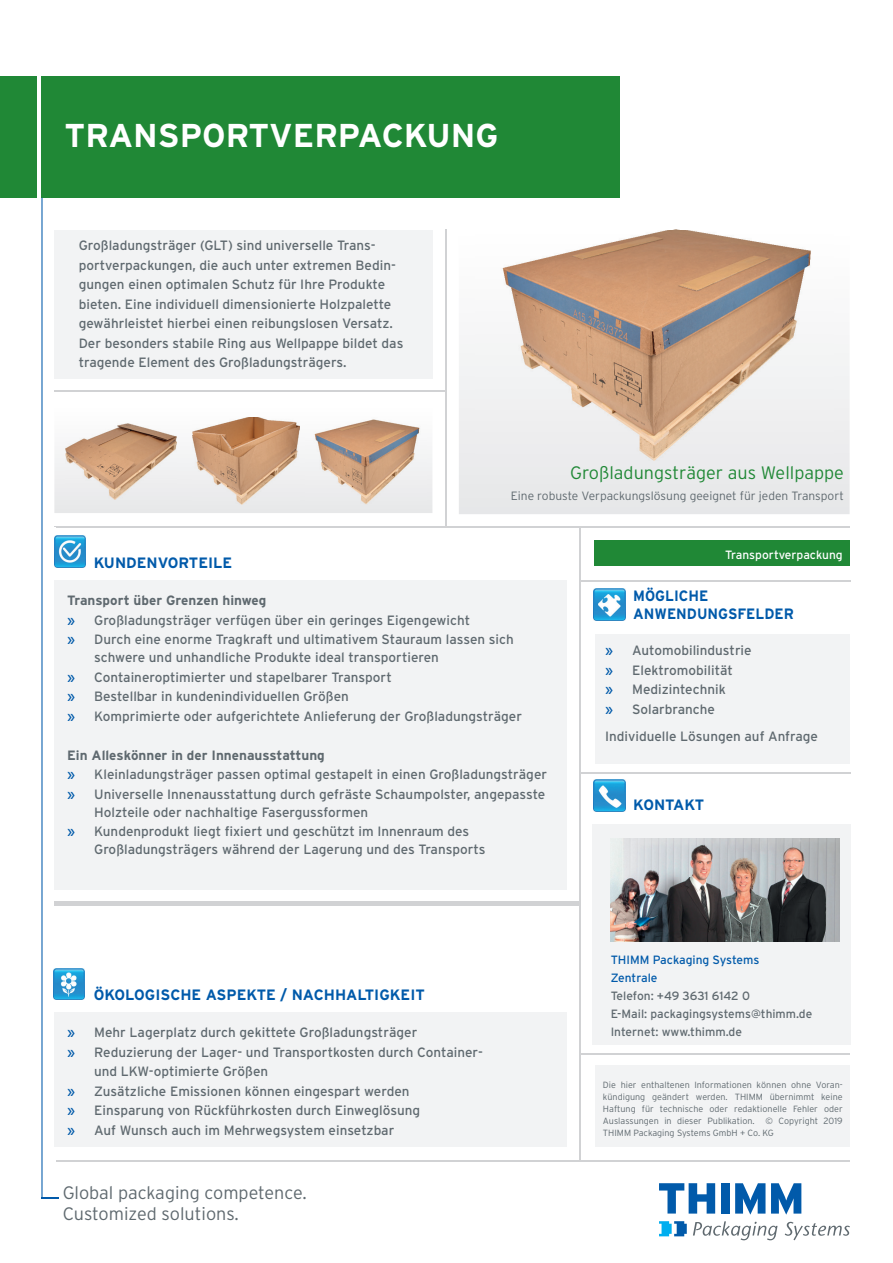
<style>
.page{position:relative;width:893px;height:1263px;background:#fff}
.page>*{position:absolute;margin:0;border:0;box-sizing:border-box;transform-origin:0 0}
.t1{font:700 33px "Interstate";color:#fff}
.t2{font:300 18px/21.6px "Interstate";color:#5f696f}
.t3{font:300 18px "Interstate";color:#208836}
.t4{font:700 15px "Interstate";color:#015aaa}
.t5{font:700 15px/18px "Interstate";color:#015aaa;scale:.95 1}
.t6{font:700 15px "Interstate";letter-spacing:-.02em;color:#015aaa}
.t7{font:13.5px/19.5px "Interstate";color:#5f696f}
.t8{font:12px/18px "Interstate";color:#5f696f}
.t9{font:300 12px "Interstate";color:#5f696f}
.t10{font:12px/18px "Interstate";color:#015aaa}
.t11{font:12px "Interstate";color:#fff}
.t12{font:300 9px/12px "Interstate";color:#5f696f;text-align:justify}
.s1{font-weight:700}
.s2{color:#015aaa}
</style>
<div class="page">
<hr style="left:54px;top:390px;width:392px;height:1px;background:#d1d2d4">
<div style="left:594px;top:540px;width:256px;height:26px;background:#208836"></div>
<div style="left:592px;top:824px;width:258px;height:221px;background:#f2f3f4"></div>
<img style="left:594px;top:780px;width:31px;height:31px">
<hr style="left:580px;top:1053px;width:270px;height:2px;background:#d1d2d4">
<div style="left:595px;top:634px;width:255px;height:129px;background:#f2f3f4"></div>
<hr style="left:580px;top:772px;width:270px;height:2px;background:#d1d2d4">
<img style="left:594px;top:589px;width:31px;height:31px">
<img style="left:611px;top:839px;width:228px;height:102px">
<div style="left:54px;top:581px;width:512px;height:309px;background:#f2f3f4"></div>
<div style="left:54px;top:1012px;width:513px;height:135px;background:#f2f3f4"></div>
<hr style="left:579px;top:527px;width:1px;height:633px;background:#d1d2d4">
<div style="left:54px;top:901px;width:525px;height:5px;background:#d1d2d4"></div>
<hr style="left:580px;top:580px;width:270px;height:1px;background:#d1d2d4">
<div style="left:595px;top:1066px;width:255px;height:81px;background:#f2f3f4"></div>
<hr style="left:56px;top:526px;width:794px;height:1px;background:#d1d2d4">
<hr style="left:445px;top:229px;width:2px;height:297px;background:#d1d2d4">
<hr style="left:57px;top:1160px;width:793px;height:1px;background:#d1d2d4">
<div style="left:459px;top:343px;width:391px;height:171px;background:#e9eaeb"></div>
<img style="left:475px;top:229px;width:358px;height:233px">
<div style="left:41px;top:77px;width:579px;height:121px;background:#208836"></div>
<div style="left:0;top:77px;width:36px;height:121px;background:#208836"></div>
<svg style="left:41px;top:198px;width:391px;height:1001px"></svg>
<svg style="left:693px;top:1221px;width:84px;height:19px"></svg>
<svg style="left:659px;top:1221px;width:28px;height:15px"></svg>
<svg style="left:659px;top:1183px;width:56px;height:30px"></svg>
<div style="left:721px;top:1183px;width:8px;height:30px;background:#015aaa"></div>
<svg style="left:735px;top:1183px;width:30px;height:31px"></svg>
<svg style="left:771px;top:1183px;width:30px;height:31px"></svg>
<svg style="left:785px;top:1222px;width:65px;height:18px"></svg>
<img style="left:192px;top:417px;width:107px;height:87px">
<h1 class="t1" style="left:65px;top:117px;width:435px">TRANSPORTVERPACKUNG</h1>
<p class="t7" style="left:79px;top:236px;width:326px">Großladungsträger (GLT) sind universelle Trans&shy;portverpackungen, die auch unter extremen Bedin&shy;gungen einen optimalen Schutz für Ihre Produkte bieten. Eine individuell dimensionierte Holzpalette gewährleistet hierbei einen reibungslosen Versatz.<br>Der besonders stabile Ring aus Wellpappe bildet das tragende Element des Großladungsträgers.</p>
<h2 class="t3" style="left:570px;top:462px;width:275px">Großladungsträger aus Wellpappe</h2>
<p class="t9" style="left:511px;top:489px;width:335px">Eine robuste Verpackungslösung geeignet für jeden Transport</p>
<p class="t4" style="left:94px;top:554px;width:140px">KUNDENVORTEILE</p>
<p class="t7" style="left:67px;top:591px;width:448px"><span class="s1">Transport über Grenzen hinweg<br></span><span class="s2">»</span> Großladungsträger verfügen über ein geringes Eigengewicht<br><span class="s2">»</span> Durch eine enorme Tragkraft und ultimativem Stauraum lassen sich</p>
<p class="t7" style="left:67px;top:647px;width:456px;text-indent:27px">schwere und unhandliche Produkte ideal transportieren<br><span class="s2">»</span> Containeroptimierter und stapelbarer Transport<br><span class="s2">»</span> Bestellbar in kundenindividuellen Größen<br><span class="s2">»</span> Komprimierte oder aufgerichtete Anlieferung der Großladungsträger</p>
<p class="t7" style="left:67px;top:745px;width:481px"><span class="s1">Ein Alleskönner in der Innenausstattung<br></span><span class="s2">»</span> Kleinladungsträger passen optimal gestapelt in einen Großladungsträger <span class="s2">»</span> Universelle Innenausstattung durch gefräste Schaumpolster, angepasste</p>
<p class="t7" style="left:67px;top:802px;width:404px;text-indent:27px">Holzteile oder nachhaltige Fasergussformen<br><span class="s2">»</span> Kundenprodukt liegt fixiert und geschützt im Innenraum des</p>
<p class="t7" style="left:94px;top:839px;width:393px">Großladungsträgers während der Lagerung und des Transports</p>
<p class="t4" style="left:94px;top:986px;width:333px">ÖKOLOGISCHE ASPEKTE / NACHHALTIGKEIT</p>
<p class="t7" style="left:67px;top:1022px;width:352px"><span class="s2">»</span> Mehr Lagerplatz durch gekittete Großladungsträger</p>
<p class="t7" style="left:67px;top:1042px;width:417px"><span class="s2">»</span> Reduzierung der Lager- und Transportkosten durch Container-</p>
<p class="t7" style="left:94px;top:1061px;width:176px">und LKW-optimierte Größen</p>
<p class="t7" style="left:67px;top:1081px;width:344px"><span class="s2">»</span> Zusätzliche Emissionen können eingespart werden</p>
<p class="t7" style="left:67px;top:1100px;width:355px"><span class="s2">»</span> Einsparung von Rückführkosten durch Einweglösung</p>
<p class="t7" style="left:67px;top:1120px;width:329px"><span class="s2">»</span> Auf Wunsch auch im Mehrwegsystem einsetzbar</p>
<h2 class="t2" style="left:63px;top:1181px;width:245px">Global packaging competence.<br>Customized solutions.</h2>
<p class="t11" style="left:725px;top:548px;width:119px">Transportverpackung</p>
<p class="t5" style="left:633px;top:587px;width:171px">MÖGLICHE<br>ANWENDUNGSFELDER</p>
<p class="t7" style="left:605px;top:640px;width:148px"><span class="s2">»</span> Automobilindustrie <span class="s2">»</span> Elektromobilität<br><span class="s2">»</span> Medizintechnik<br><span class="s2">»</span> Solarbranche</p>
<p class="t7" style="left:605px;top:726px;width:214px">Individuelle Lösungen auf Anfrage</p>
<p class="t6" style="left:633px;top:796px;width:73px">KONTAKT</p>
<p class="t10" style="left:611px;top:951px;width:150px">THIMM Packaging Systems<br>Zentrale</p>
<p class="t8" style="left:611px;top:987px;width:203px">Telefon: +49 3631 6142 0<br>E-Mail: packagingsystems@thimm.de<br>Internet: www.thimm.de</p>
<p class="t12" style="left:603px;top:1078px;width:241px">Die hier enthaltenen Informationen können ohne Voran&shy;kündigung geändert werden. THIMM übernimmt keine Haftung für technische oder redaktionelle Fehler oder Auslassungen in dieser Publikation. © Copyright 2019<br>THIMM Packaging Systems GmbH + Co. KG</p>
</div>
